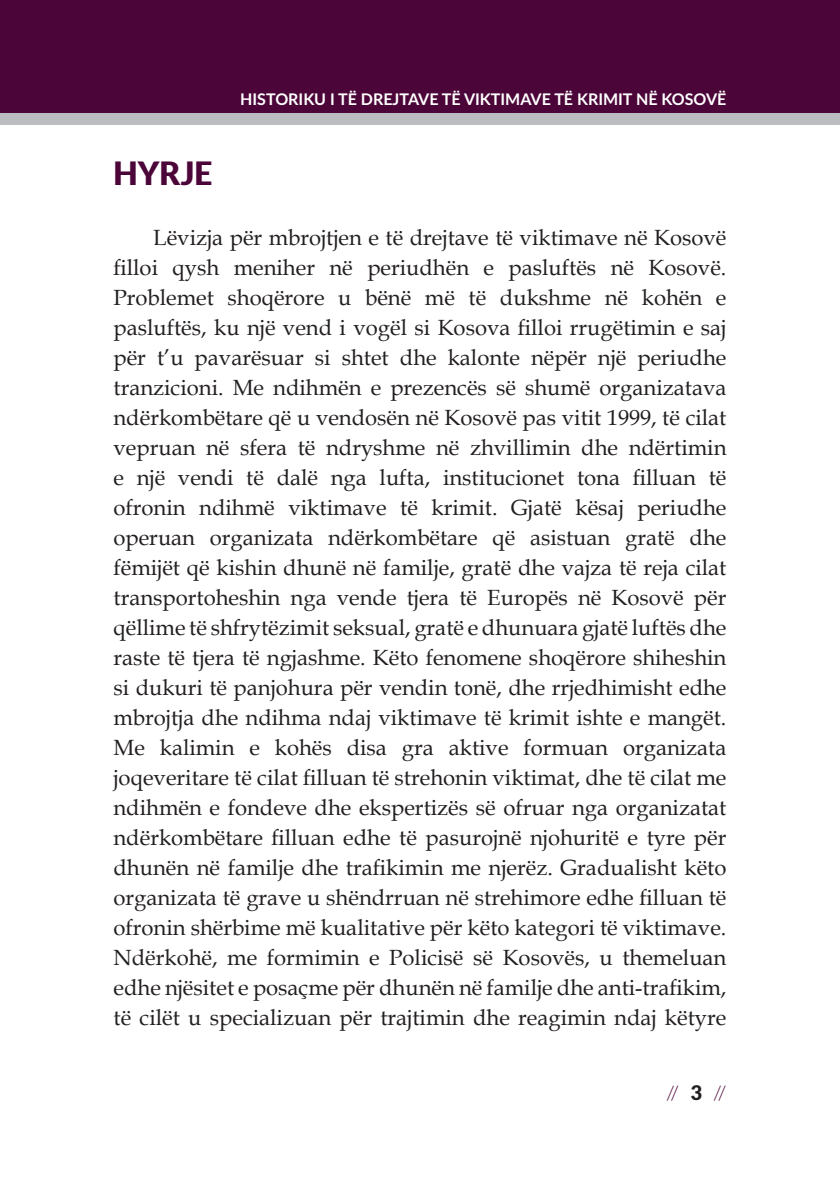
<style>
.page{position:relative;width:840px;height:1191px;background:#fff}
.page>*{position:absolute;margin:0;border:0;box-sizing:border-box;transform-origin:0 0}
.t1{font:900 32px "Lato";color:#4c0539}
.t2{font:22px/30px "Book Antiqua";color:#231f20;text-align:justify}
.t3{font:300 20px "Lato";color:#4c0539}
.t4{font:700 16px "Lato";color:#fff}
.s1{font-weight:900;color:#231f20}
</style>
<div class="page">
<div style="left:0;top:0;width:839px;height:113px;background:#4c0539"></div>
<div style="left:0;top:113px;width:839px;height:12px;background:#bcbdc0"></div>
<h1 class="t1" style="left:113px;top:154px;width:100px">Hyrje</h1>
<p class="t4" style="left:240px;top:87px;width:487px">HISTORIKU I TË DREJTAVE TË VIKTIMAVE TË KRIMIT NË KOSOVË</p>
<p class="t2" style="left:113px;top:222px;width:614px;text-indent:40px">Lëvizja për mbrojtjen e të drejtave të viktimave në Kosovë filloi qysh meniher në periudhën e pasluftës në Kosovë.<br>Problemet shoqërore u bënë më të dukshme në kohën e pasluftës, ku një vend i vogël si Kosova filloi rrugëtimin e saj për t’u pavarësuar si shtet dhe kalonte nëpër një periudhe tranzicioni. Me ndihmën e prezencës së shumë organizatava ndërkombëtare që u vendosën në Kosovë pas vitit 1999, të cilat vepruan në sfera të ndryshme në zhvillimin dhe ndërtimin e një vendi të dalë nga lufta, institucionet tona filluan të ofronin ndihmë viktimave të krimit. Gjatë kësaj periudhe operuan organizata ndërkombëtare që asistuan gratë dhe fëmijët që kishin dhunë në familje, gratë dhe vajza të reja cilat transportoheshin nga vende tjera të Europës në Kosovë për qëllime të shfrytëzimit seksual, gratë e dhunuara gjatë luftës dhe raste të tjera të ngjashme. Këto fenomene shoqërore shiheshin si dukuri të panjohura për vendin tonë, dhe rrjedhimisht edhe mbrojtja dhe ndihma ndaj viktimave të krimit ishte e mangët.<br>Me kalimin e kohës disa gra aktive formuan organizata joqeveritare të cilat filluan të strehonin viktimat, dhe të cilat me ndihmën e fondeve dhe ekspertizës së ofruar nga organizatat ndërkombëtare filluan edhe të pasurojnë njohuritë e tyre për dhunën në familje dhe trafikimin me njerëz. Gradualisht këto organizata të grave u shëndrruan në strehimore edhe filluan të ofronin shërbime më kualitative për këto kategori të viktimave.<br>Ndërkohë, me formimin e Policisë së Kosovës, u themeluan edhe njësitet e posaçme për dhunën në familje dhe anti-trafikim, të cilët u specializuan për trajtimin dhe reagimin ndaj këtyre</p>
<p class="t3" style="left:665px;top:1079px;width:62px">// <span class="s1">3</span> //</p>
</div>
